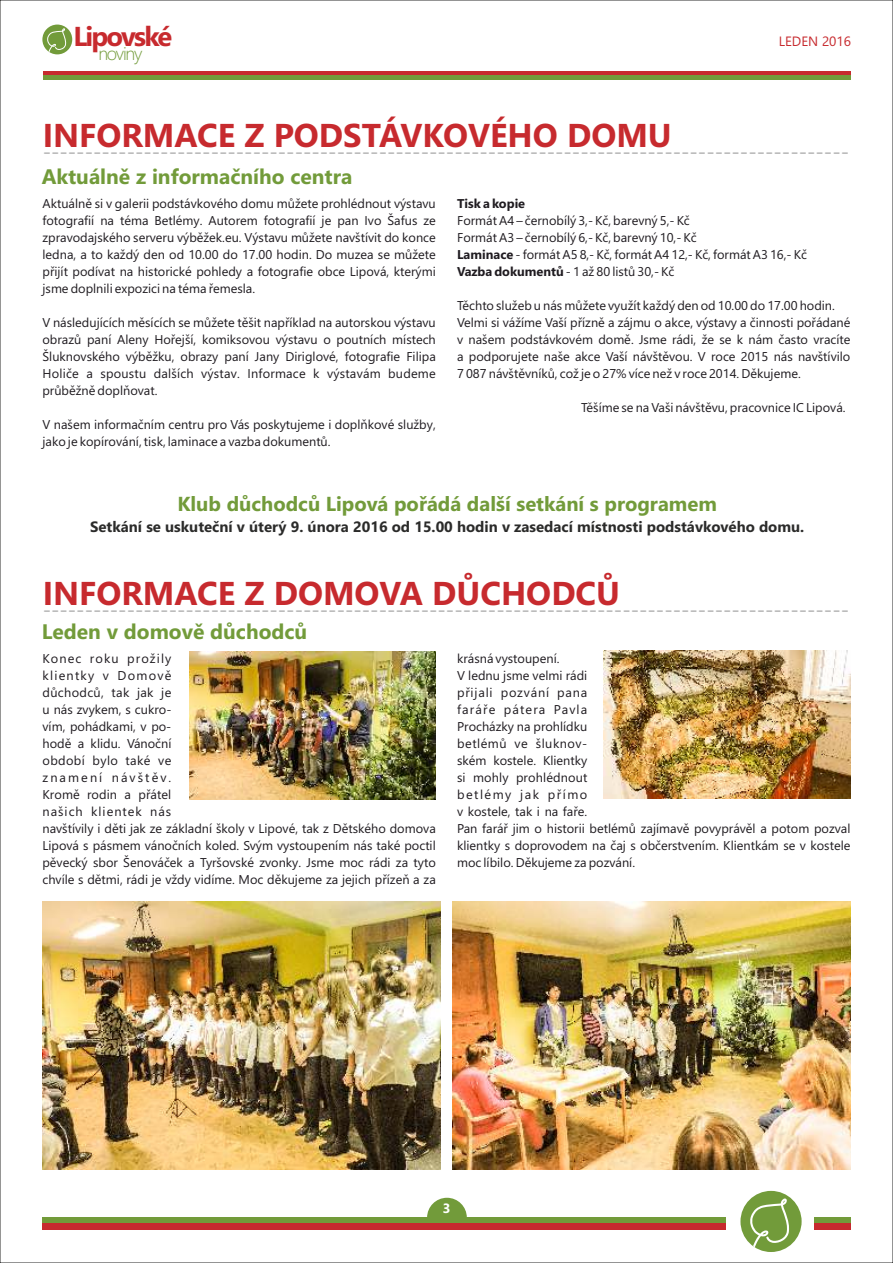
<style>
.page{position:relative;width:893px;height:1263px;background:#fff}
.page>*{position:absolute;margin:0;border:0;box-sizing:border-box;transform-origin:0 0}
.t1{font:700 33px "Segoe UI";color:#c72a2e}
.t2{font:700 27.3px "Segoe UI";letter-spacing:-.07em;color:#c72a2e}
.t3{font:21px "Segoe UI";color:#aeaeae}
.t4{font:700 21px "Segoe UI";color:#729b3a}
.t5{font:700 20.25px "Segoe UI";color:#729b3a}
.t6{font:300 18.3px "Segoe UI";letter-spacing:-.07em;color:#729b3a}
.t7{font:700 15px "Segoe UI";color:#2b2b2a}
.t8{font:13.5px "Segoe UI";color:#c72a2e}
.t9{font:700 13.5px "Segoe UI";color:#fff}
.t10{font:12.75px/17px "Segoe UI";color:#1f1b20}
.t11{font:700 12.75px "Segoe UI";color:#1f1b20}
.s1{font-weight:700}
</style>
<div class="page">
<hr style="left:43px;top:71px;width:807px;height:4px;background:#c72a2e">
<hr style="left:43px;top:75px;width:807px;height:4px;background:#729b3a">
<div style="left:42px;top:25px;width:30px;height:29px;background:#729b3a;border-radius:50%"></div>
<svg style="left:47px;top:28px;width:19px;height:24px"></svg>
<svg style="left:427px;top:1198px;width:40px;height:19px"></svg>
<div style="left:43px;top:1217px;width:683px;height:6px;background:#729b3a"></div>
<div style="left:43px;top:1223px;width:683px;height:7px;background:#c72a2e"></div>
<div style="left:740px;top:1191px;width:62px;height:61px;background:#729b3a;border-radius:50%"></div>
<svg style="left:750px;top:1198px;width:39px;height:49px"></svg>
<div style="left:814px;top:1217px;width:36px;height:6px;background:#729b3a"></div>
<div style="left:814px;top:1223px;width:36px;height:7px;background:#c72a2e"></div>
<img style="left:43px;top:901px;width:397px;height:268px">
<img style="left:453px;top:901px;width:397px;height:268px">
<img style="left:189px;top:651px;width:247px;height:149px">
<img style="left:604px;top:650px;width:246px;height:149px">
<h2 class="t2" style="left:73px;top:26px;width:100px">Lipovské</h2>
<h3 class="t6" style="left:98px;top:47px;width:46px">noviny</h3>
<p class="t8" style="left:779px;top:36px;width:74px">LEDEN 2016</p>
<h1 class="t1" style="left:43px;top:122px;width:631px">INFORMACE Z PODSTÁVKOVÉHO DOMU</h1>
<h3 class="t3" style="left:43px;top:144px;width:808px">------------------------------------------------------------------------------------------------</h3>
<h3 class="t4" style="left:42px;top:169px;width:312px">Aktuálně z informačního centra</h3>
<p class="t10" style="left:43px;top:197px;width:395px;text-align:justify">Aktuálně si v galerii podstávkového domu můžete prohlédnout výstavu fotografií na téma Betlémy. Autorem fotografií je pan Ivo Šafus ze zpravodajského serveru výběžek.eu. Výstavu můžete navštívit do konce ledna, a to každý den od 10.00 do 17.00 hodin. Do muzea se můžete přijít podívat na historické pohledy a fotografie obce Lipová, kterými jsme doplnili expozici na téma řemesla.</p>
<p class="t10" style="left:42px;top:315px;width:395px;text-align:justify">V následujících měsících se můžete těšit například na autorskou výstavu obrazů paní Aleny Hořejší, komiksovou výstavu o poutních místech Šluknovského výběžku, obrazy paní Jany Diriglové, fotografie Filipa Holiče a spoustu dalších výstav. Informace k výstavám budeme průběžně doplňovat.</p>
<p class="t10" style="left:42px;top:417px;width:395px">V našem informačním centru pro Vás poskytujeme i doplňkové služby, jako je kopírování, tisk, laminace a vazba dokumentů.</p>
<p class="t11" style="left:457px;top:199px;width:70px">Tisk a kopie</p>
<p class="t10" style="left:457px;top:214px;width:351px">Formát A4 – černobílý 3,- Kč, barevný 5,- Kč<br>Formát A3 – černobílý 6,- Kč, barevný 10,- Kč<br><span class="s1">Laminace</span> - formát A5 8,- Kč, formát A4 12,- Kč, formát A3 16,- Kč <span class="s1">Vazba dokumentů</span> - 1 až 80 listů 30,- Kč</p>
<p class="t10" style="left:457px;top:298px;width:395px">Těchto služeb u nás můžete využít každý den od 10.00 do 17.00 hodin.<br>Velmi si vážíme Vaší přízně a zájmu o akce, výstavy a činnosti pořádané v našem podstávkovém domě. Jsme rádi, že se k nám často vracíte a podporujete naše akce Vaší návštěvou. V roce 2015 nás navštívilo 7 087 návštěvníků, což je o 27% více než v roce 2014. Děkujeme.</p>
<p class="t10" style="left:581px;top:400px;width:266px">Těšíme se na Vaši návštěvu, pracovnice IC Lipová.</p>
<h3 class="t5" style="left:177px;top:496px;width:541px">Klub důchodců Lipová pořádá další setkání s programem</h3>
<p class="t7" style="left:90px;top:521px;width:716px">Setkání se uskuteční v úterý 9. února 2016 od 15.00 hodin v zasedací místnosti podstávkového domu.</p>
<h1 class="t1" style="left:43px;top:580px;width:579px">INFORMACE Z DOMOVA DŮCHODCŮ</h1>
<h3 class="t3" style="left:43px;top:602px;width:808px">------------------------------------------------------------------------------------------------</h3>
<h3 class="t4" style="left:42px;top:624px;width:267px">Leden v domově důchodců</h3>
<p class="t10" style="left:42px;top:652px;width:395px">Konec roku prožily<br>klientky v Domově<br>důchodců, tak jak je<br>u nás zvykem, s cukro-<br>vím, pohádkami, v po-<br>hodě a klidu. Vánoční<br>období bylo také ve<br>znamení návštěv.<br>Kromě rodin a přátel<br>našich klientek nás<br>navštívily i děti jak ze základní školy v Lipové, tak z Dětského domova Lipová s pásmem vánočních koled. Svým vystoupením nás také poctil pěvecký sbor Šenováček a Tyršovské zvonky. Jsme moc rádi za tyto chvíle s dětmi, rádi je vždy vidíme. Moc děkujeme za jejich přízeň a za</p>
<p class="t10" style="left:457px;top:652px;width:395px">krásná vystoupení.<br>V lednu jsme velmi rádi<br>přijali pozvání pana<br>faráře pátera Pavla<br>Procházky na prohlídku<br>betlémů ve šluknov-<br>ském kostele. Klientky<br>si mohly prohlédnout<br>betlémy jak přímo<br>v kostele, tak i na faře.<br>Pan farář jim o historii betlémů zajímavě povyprávěl a potom pozval klientky s doprovodem na čaj s občerstvením. Klientkám se v kostele moc líbilo. Děkujeme za pozvání.</p>
<p class="t9" style="left:443px;top:1203px;width:9px">3</p>
</div>
